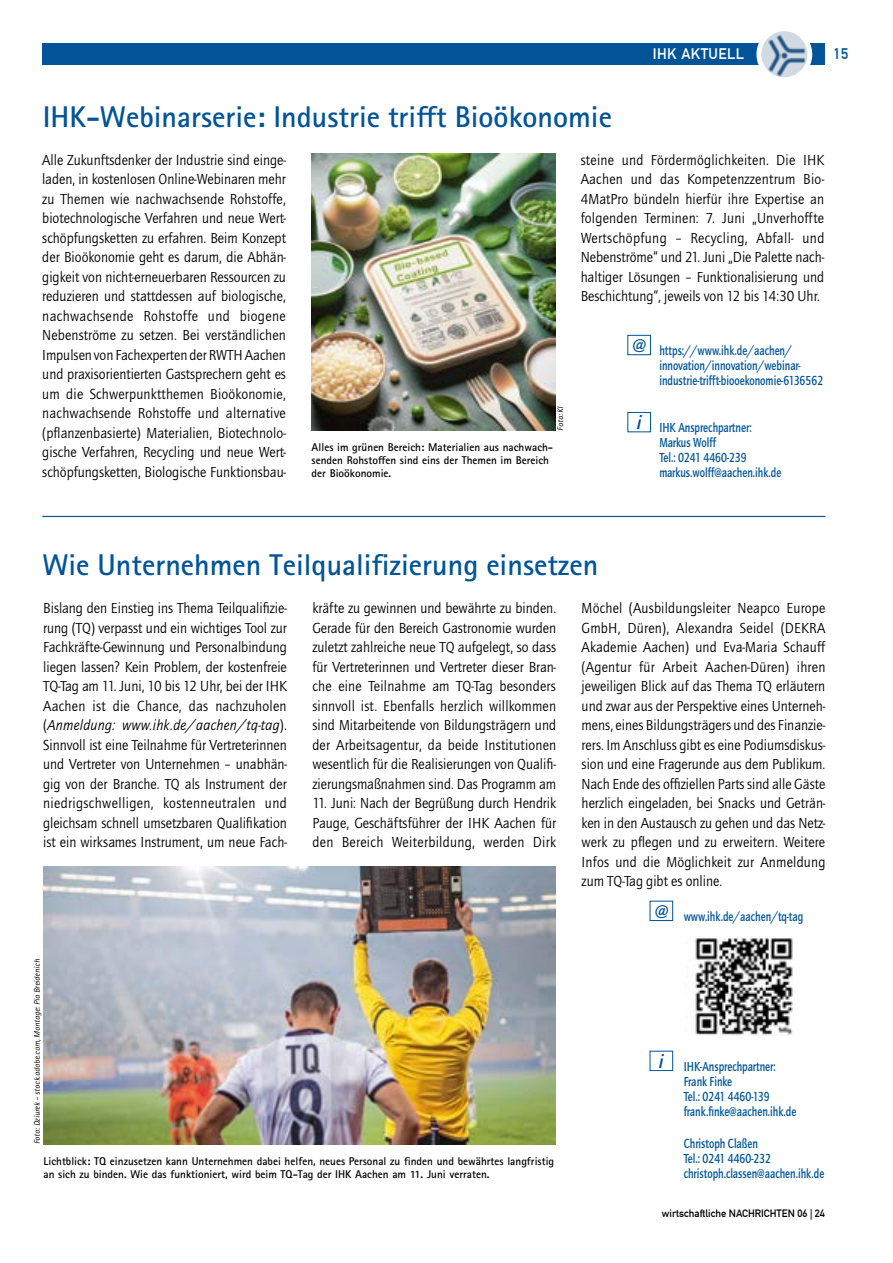
<style>
.page{position:relative;width:893px;height:1263px;background:#fff}
.page>*{position:absolute;margin:0;border:0;box-sizing:border-box;transform-origin:0 0}
.Headline_klein_blau_links{font:700 30px "Rotis Sans Serif Std";color:#005497}
.Logo_Info{font:italic 500 19.5px "Quay Sans ITC Std";color:#005497}
.Grundtext_Inhalt{font:15px/19.5px "Quay Sans ITC Std";color:#000;text-align:justify;scale:.95 1}
.t1{font:15px "DIN1451 Com Mittelschrift";letter-spacing:.025em;color:#fff}
.t2{font:15px "DIN1451 Com Mittelschrift";color:#005497}
.Info_Internetadresse{font:500 13.5px "Quay Sans ITC Std";color:#005497;scale:.8 1}
.t3{font:700 11.25px/12.8px "Rotis Sans Serif Std";color:#000}
.t4{font:10.5px "DIN1451 Com Mittelschrift";color:#000}
.Fotoverweis{font:italic 8.25px "Rotis Sans Serif Std";letter-spacing:-.01em;color:#000}
.s1{font-style:italic}
</style>
<div class="page">
<div style="left:43px;top:43px;width:782px;height:22px;background:#005497"></div>
<div style="left:757px;top:27px;width:55px;height:55px;background:#fff;border-radius:50%"></div>
<div style="left:756px;top:26px;width:56px;height:56px;border:1px solid #fff;border-radius:50%"></div>
<img style="left:761px;top:31px;width:46px;height:46px;border-radius:23px">
<div style="left:650px;top:901px;width:23px;height:20px;border:1px solid #005497"></div>
<div style="left:650px;top:1051px;width:23px;height:20px;border:1px solid #005497"></div>
<img style="left:694px;top:936px;width:99px;height:99px">
<img style="left:43px;top:866px;width:512px;height:278px">
<hr style="left:42px;top:516px;width:783px;height:1px;background:#005497">
<div style="left:627px;top:335px;width:24px;height:20px;border:1px solid #005497"></div>
<div style="left:627px;top:412px;width:24px;height:20px;border:1px solid #005497"></div>
<img style="left:312px;top:153px;width:243px;height:277px">
<p class="t1" style="left:653px;top:45px;width:93px">IHK AKTUELL</p>
<p class="t2" style="left:833px;top:45px;width:16px">15</p>
<h1 class="Headline_klein_blau_links" style="left:43px;top:98px;width:571px">IHK-Webinarserie: Industrie trifft Bioökonomie</h1>
<p class="Grundtext_Inhalt" style="left:42px;top:150px;width:258px">Alle Zukunftsdenker der Industrie sind einge&shy;laden, in kostenlosen Online-Webinaren mehr zu Themen wie nachwachsende Rohstoffe, biotechnologische Verfahren und neue Wert&shy;schöpfungsketten zu erfahren. Beim Konzept der Bioökonomie geht es darum, die Abhän&shy;gigkeit von nicht-erneuerbaren Ressourcen zu reduzieren und stattdessen auf biologische, nachwachsende Rohstoffe und biogene Nebenströme zu setzen. Bei verständlichen Impulsen von Fachexperten der RWTH Aachen und praxisorientierten Gastsprechern geht es um die Schwerpunktthemen Bioökonomie, nachwachsende Rohstoffe und alternative (pflanzenbasierte) Materialien, Biotechnolo&shy;gische Verfahren, Recycling und neue Wert&shy;schöpfungsketten, Biologische Funktionsbau-</p>
<p class="Grundtext_Inhalt" style="left:581px;top:150px;width:258px">steine und Fördermöglichkeiten. Die IHK Aachen und das Kompetenzzentrum Bio-4MatPro bündeln hierfür ihre Expertise an folgenden Terminen: 7. Juni „Unverhoffte Wertschöpfung – Recycling, Abfall- und Nebenströme“ und 21. Juni „Die Palette nach&shy;haltiger Lösungen – Funktionalisierung und Beschichtung“, jeweils von 12 bis 14:30 Uhr.</p>
<p class="Logo_Info" style="left:632px;top:334px;width:15px">@</p>
<p class="Info_Internetadresse" style="left:659px;top:343px;width:167px">https://www.ihk.de/aachen/</p>
<p class="Info_Internetadresse" style="left:659px;top:358px;width:178px">innovation/innovation/webinar-</p>
<p class="Info_Internetadresse" style="left:659px;top:373px;width:206px">industrie-trifft-biooekonomie-6136562</p>
<p class="Logo_Info" style="left:637px;top:411px;width:6px">i</p>
<p class="Info_Internetadresse" style="left:659px;top:420px;width:117px">IHK Ansprechpartner:</p>
<p class="Info_Internetadresse" style="left:659px;top:435px;width:72px">Markus Wolff</p>
<p class="Info_Internetadresse" style="left:659px;top:450px;width:111px">Tel.: 0241 4460-239</p>
<p class="Info_Internetadresse" style="left:659px;top:465px;width:154px">markus.wolff@aachen.ihk.de</p>
<p class="Fotoverweis" style="left:555px;top:430px;width:26px;rotate:-90deg">Foto: KI</p>
<p class="t3" style="left:312px;top:441px;width:243px">Alles im grünen Bereich: Materialien aus nachwach&shy;senden Rohstoffen sind eins der Themen im Bereich der Bioökonomie.</p>
<h1 class="Headline_klein_blau_links" style="left:42px;top:545px;width:558px">Wie Unternehmen Teilqualifizierung einsetzen</h1>
<p class="Grundtext_Inhalt" style="left:43px;top:599px;width:258px">Bislang den Einstieg ins Thema Teilqualifizie&shy;rung (TQ) verpasst und ein wichtiges Tool zur Fachkräfte-Gewinnung und Personalbindung liegen lassen? Kein Problem, der kostenfreie TQ-Tag am 11. Juni, 10 bis 12 Uhr, bei der IHK Aachen ist die Chance, das nachzuholen (<span class="s1">Anmeldung: www.ihk.de/aachen/tq-tag</span>).<br>Sinnvoll ist eine Teilnahme für Vertreterinnen und Vertreter von Unternehmen – unabhän&shy;gig von der Branche. TQ als Instrument der niedrigschwelligen, kostenneutralen und gleichsam schnell umsetzbaren Qualifikation ist ein wirksames Instrument, um neue Fach-</p>
<p class="Grundtext_Inhalt" style="left:312px;top:599px;width:258px">kräfte zu gewinnen und bewährte zu binden.<br>Gerade für den Bereich Gastronomie wurden zuletzt zahlreiche neue TQ aufgelegt, so dass für Vertreterinnen und Vertreter dieser Bran&shy;che eine Teilnahme am TQ-Tag besonders sinnvoll ist. Ebenfalls herzlich willkommen sind Mitarbeitende von Bildungsträgern und der Arbeitsagentur, da beide Institutionen wesentlich für die Realisierungen von Qualifi&shy;zierungsmaßnahmen sind. Das Programm am</p>
<p class="Grundtext_Inhalt" style="left:582px;top:599px;width:258px">Möchel (Ausbildungsleiter Neapco Europe GmbH, Düren), Alexandra Seidel (DEKRA Akademie Aachen) und Eva-Maria Schauff (Agentur für Arbeit Aachen-Düren) ihren jeweiligen Blick auf das Thema TQ erläutern und zwar aus der Perspektive eines Unterneh&shy;mens, eines Bildungsträgers und des Finanzie&shy;rers. Im Anschluss gibt es eine Podiumsdiskus&shy;sion und eine Fragerunde aus dem Publikum.<br>Nach Ende des offiziellen Parts sind alle Gäste herzlich eingeladen, bei Snacks und Geträn&shy;ken in den Austausch zu gehen und das Netz&shy;werk zu pflegen und zu erweitern. Weitere Infos und die Möglichkeit zur Anmeldung zum TQ-Tag gibt es online.</p>
<p class="Logo_Info" style="left:654px;top:900px;width:15px">@</p>
<p class="Info_Internetadresse" style="left:684px;top:908px;width:151px">www.ihk.de/aachen/tq-tag</p>
<p class="Grundtext_Inhalt" style="left:312px;top:794px;width:258px">11. Juni: Nach der Begrüßung durch Hendrik Pauge, Geschäftsführer der IHK Aachen für den Bereich Weiterbildung, werden Dirk</p>
<p class="Fotoverweis" style="left:32px;top:1144px;width:186px;rotate:-90deg">Foto: Dziurek – stock.adobe.com, Montage: Pia Breidenich</p>
<p class="t3" style="left:43px;top:1154px;width:512px">Lichtblick: TQ einzusetzen kann Unternehmen dabei helfen, neues Personal zu finden und bewährtes langfristig an sich zu binden. Wie das funktioniert, wird beim TQ-Tag der IHK Aachen am 11. Juni verraten.</p>
<p class="Logo_Info" style="left:659px;top:1050px;width:6px">i</p>
<p class="Info_Internetadresse" style="left:684px;top:1058px;width:117px">IHK-Ansprechpartner:</p>
<p class="Info_Internetadresse" style="left:684px;top:1073px;width:62px">Frank Finke</p>
<p class="Info_Internetadresse" style="left:684px;top:1088px;width:109px">Tel.: 0241 4460-139</p>
<p class="Info_Internetadresse" style="left:684px;top:1103px;width:142px">frank.finke@aachen.ihk.de</p>
<p class="Info_Internetadresse" style="left:684px;top:1136px;width:94px">Christoph Claßen</p>
<p class="Info_Internetadresse" style="left:684px;top:1151px;width:111px">Tel.: 0241 4460-232</p>
<p class="Info_Internetadresse" style="left:684px;top:1166px;width:177px">christoph.classen@aachen.ihk.de</p>
<p class="t4" style="left:662px;top:1207px;width:164px">wirtschaftliche NACHRICHTEN 06 | 24</p>
</div>
